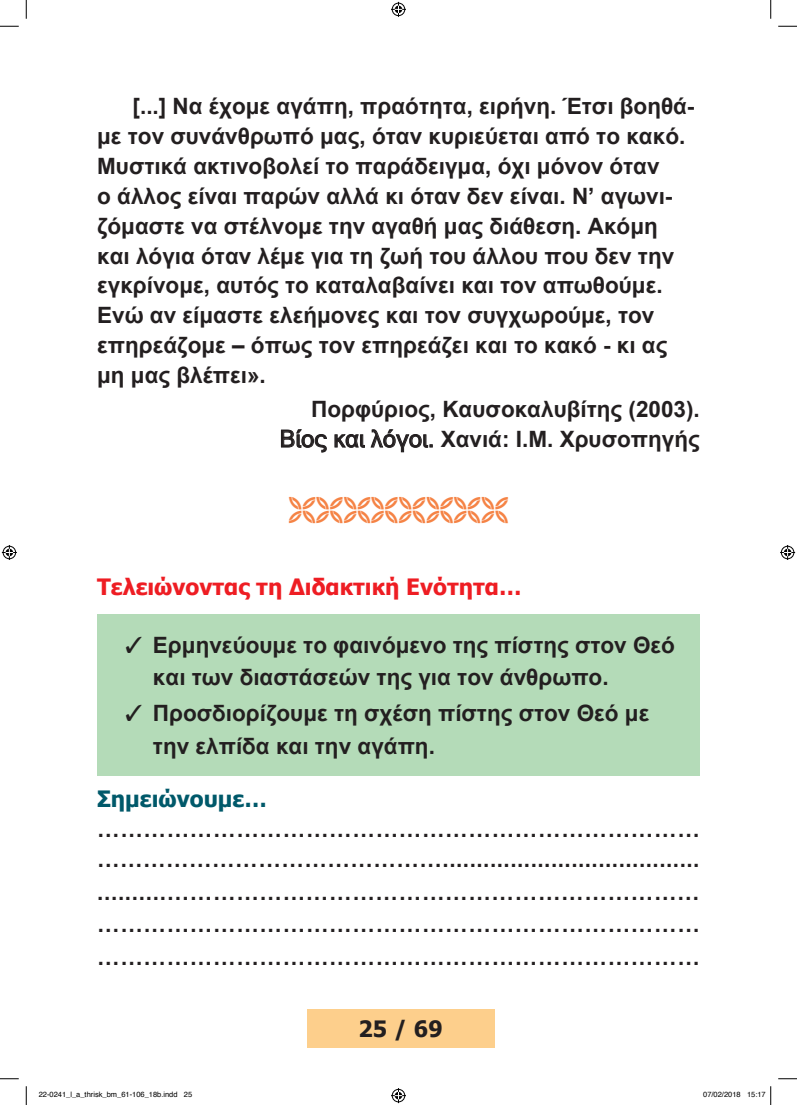
<style>
.page{position:relative;width:797px;height:1105px;background:#fff}
.page>*{position:absolute;margin:0;border:0;box-sizing:border-box;transform-origin:0 0}
.t1{font:700 22.5px/30px "Arial";color:#231f20}
.t2{font:700 22.5px "Tahoma";color:#ee1d23}
.t3{font:700 22.5px "Tahoma";color:#00596a}
.t4{font:700 22.5px "Tahoma";color:#231f20}
.t5{font:7.5px "Helvetica";color:#000}
.s1{font-family:"Microsoft Sans Serif";font-weight:400;font-size:23.75px}
</style>
<div class="page">
<div style="left:307px;top:1009px;width:187px;height:39px;background:#fdcf8c"></div>
<svg style="left:281px;top:429px;width:46px;height:24px"></svg>
<svg style="left:334px;top:429px;width:98px;height:23px"></svg>
<div style="left:97px;top:615px;width:602px;height:161px;background:#b4dbb8"></div>
<svg style="left:0;top:25px;width:19px;height:2px"></svg>
<svg style="left:778px;top:25px;width:19px;height:2px"></svg>
<svg style="left:0;top:1078px;width:19px;height:1px"></svg>
<svg style="left:778px;top:1078px;width:19px;height:1px"></svg>
<svg style="left:25px;top:0;width:2px;height:19px"></svg>
<svg style="left:25px;top:1086px;width:2px;height:19px"></svg>
<svg style="left:770px;top:0;width:1px;height:19px"></svg>
<svg style="left:391px;top:2px;width:15px;height:15px"></svg>
<svg style="left:391px;top:1088px;width:15px;height:15px"></svg>
<svg style="left:2px;top:545px;width:15px;height:15px"></svg>
<svg style="left:780px;top:545px;width:15px;height:15px"></svg>
<svg style="left:770px;top:1086px;width:1px;height:19px"></svg>
<p class="t1" style="left:97px;top:91px;width:599px;text-indent:35px">[...] Να έχομε αγάπη, πραότητα, ειρήνη. Έτσι βοηθά&shy;με τον συνάνθρωπό μας, όταν κυριεύεται από το κακό.<br>Μυστικά ακτινοβολεί το παράδειγμα, όχι μόνον όταν<br>ο άλλος είναι παρών αλλά κι όταν δεν είναι. Ν’ αγωνι&shy;ζόμαστε να στέλνομε την αγαθή μας διάθεση. Ακόμη και λόγια όταν λέμε για τη ζωή του άλλου που δεν την εγκρίνομε, αυτός το καταλαβαίνει και τον απωθούμε.<br>Ενώ αν είμαστε ελεήμονες και τον συγχωρούμε, τον επηρεάζομε – όπως τον επηρεάζει και το κακό - κι ας μη μας βλέπει».</p>
<p class="t1" style="left:279px;top:395px;width:422px;text-align:right">Πορφύριος, Καυσοκαλυβίτης (2003).<br><span class="s1">Βίος και λόγοι.</span> Χανιά: Ι.Μ. Χρυσοπηγής</p>
<p class="t2" style="left:97px;top:571px;width:426px">Τελειώνοντας τη Διδακτική Ενότητα…</p>
<p class="t1" style="left:153px;top:629px;width:523px;line-height:32.5px">Ερμηνεύουμε το φαινόμενο της πίστης στον Θεό και των διαστάσεών της για τον άνθρωπο.</p>
<p class="t1" style="left:153px;top:698px;width:498px;line-height:32.5px">Προσδιορίζουμε τη σχέση πίστης στον Θεό με την ελπίδα και την αγάπη.</p>
<p class="t3" style="left:97px;top:783px;width:171px">Σημειώνουμε…</p>
<p class="t1" style="left:97px;top:815px;width:604px">…………………………………………………………………… ………………………………………......................................</p>
<p class="t1" style="left:97px;top:876px;width:604px;line-height:32.5px;text-align:justify">..........…………………………………………………………… …………………………………………………………………… ……………………………………………………………………</p>
<p class="t4" style="left:358px;top:1013px;width:86px">25 / 69</p>
<p class="t5" style="left:39px;top:1089px;width:155px">22-0241_l_a_thrisk_bm_61-106_18b.indd 25</p>
<p class="t5" style="left:703px;top:1089px;width:64px">07/02/2018 15:17</p>
</div>
